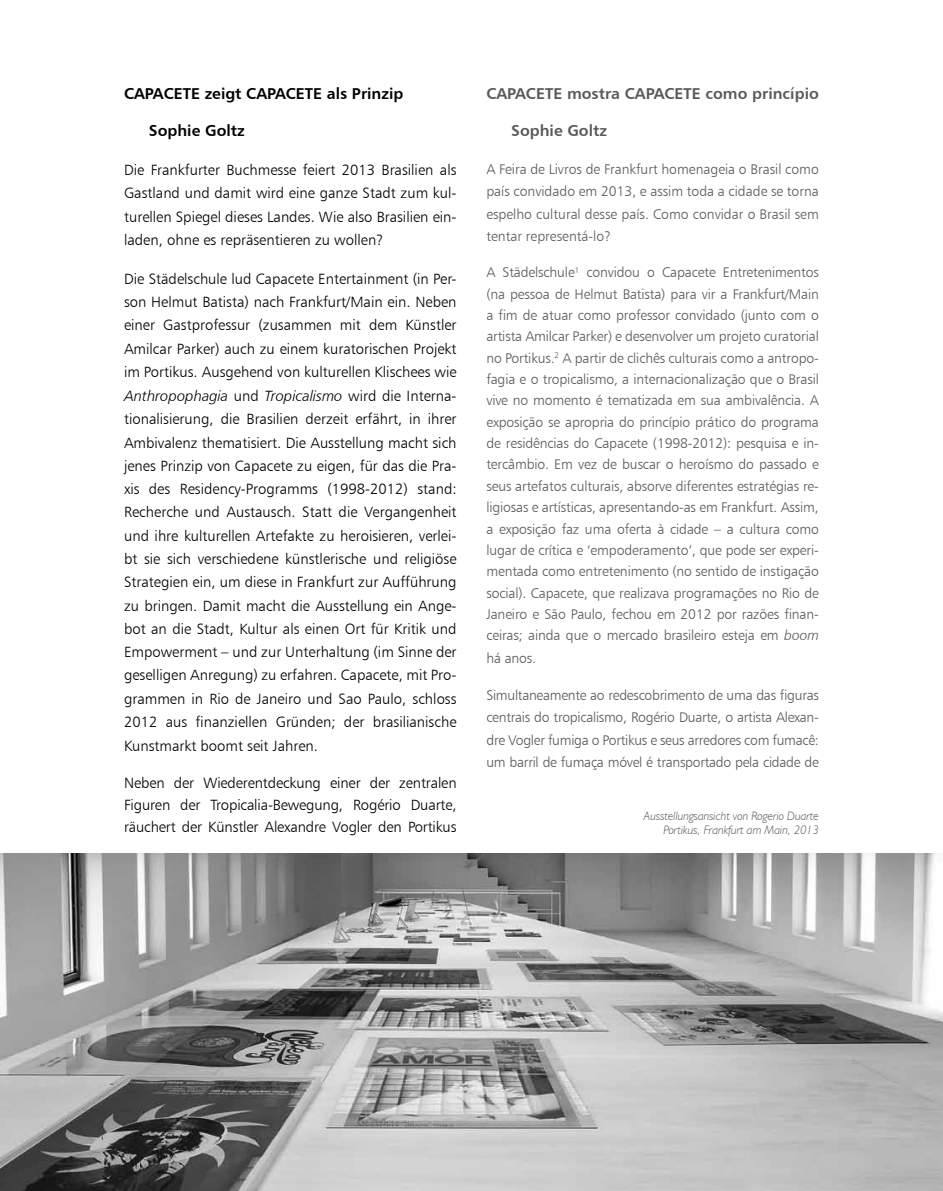
<style>
.page{position:relative;width:943px;height:1191px;background:#fff}
.page>*{position:absolute;margin:0;border:0;box-sizing:border-box;transform-origin:0 0}
.t1{font:15.75px "Humanist 777 BT Bold B";color:#58595b}
.t2{font:15.75px "Humanist 777 BT Bold B";color:#000}
.t3{font:14.88px/23.3px "Humanist 777 BT Light B";color:#000;text-align:justify}
.t4{font:14.88px "Humanist 777 BT Light Italic B";color:#000}
.t5{font:14px/21.3px "Humanist 777 BT Light B";letter-spacing:-.01em;color:#58595b;text-align:justify}
.t6{font:italic 300 12.25px/14px "Humanist 521 BT";color:#58595b;text-align:right}
.s1{font-family:"Humanist 777 BT Light B"}
.s2{font-family:"Humanist 777 BT Light Italic B"}
</style>
<div class="page">
<img style="left:0;top:853px;width:943px;height:338px">
<p class="t2" style="left:124px;top:83px;width:281px">CAPACETE zeigt CAPACETE als Prinzip</p>
<p class="t2" style="left:149px;top:121px;width:97px">Sophie Goltz</p>
<p class="t3" style="left:124px;top:158px;width:334px">Die Frankfurter Buchmesse feiert 2013 Brasilien als Gastland und damit wird eine ganze Stadt zum kul&shy;turellen Spiegel dieses Landes. Wie also Brasilien ein&shy;laden, ohne es repräsentieren zu wollen?</p>
<p class="t3" style="left:124px;top:266px;width:334px">Die Städelschule lud Capacete Entertainment (in Per&shy;son Helmut Batista) nach Frankfurt/Main ein. Neben einer Gastprofessur (zusammen mit dem Künstler Amilcar Parker) auch zu einem kuratorischen Projekt im Portikus. Ausgehend von kulturellen Klischees wie</p>
<p class="t4" style="left:124px;top:386px;width:334px">Anthropophagia <span class="s1">und</span> Tropicalismo <span class="s1">wird die Interna-</span></p>
<p class="t3" style="left:124px;top:407px;width:334px">tionalisierung, die Brasilien derzeit erfährt, in ihrer Ambivalenz thematisiert. Die Ausstellung macht sich jenes Prinzip von Capacete zu eigen, für das die Pra&shy;xis des Residency-Programms (1998-2012) stand:<br>Recherche und Austausch. Statt die Vergangenheit und ihre kulturellen Artefakte zu heroisieren, verlei&shy;bt sie sich verschiedene künstlerische und religiöse Strategien ein, um diese in Frankfurt zur Aufführung zu bringen. Damit macht die Ausstellung ein Ange&shy;bot an die Stadt, Kultur als einen Ort für Kritik und Empowerment – und zur Unterhaltung (im Sinne der geselligen Anregung) zu erfahren. Capacete, mit Pro&shy;grammen in Rio de Janeiro und Sao Paulo, schloss 2012 aus finanziellen Gründen; der brasilianische Kunstmarkt boomt seit Jahren.</p>
<p class="t3" style="left:124px;top:771px;width:334px;line-height:22.4px">Neben der Wiederentdeckung einer der zentralen Figuren der Tropicalia-Bewegung, Rogério Duarte, räuchert der Künstler Alexandre Vogler den Portikus</p>
<p class="t1" style="left:486px;top:83px;width:334px">CAPACETE mostra CAPACETE como princípio</p>
<p class="t1" style="left:511px;top:121px;width:97px">Sophie Goltz</p>
<p class="t5" style="left:486px;top:157px;width:334px;line-height:22.4px">A Feira de Livros de Frankfurt homenageia o Brasil como país convidado em 2013, e assim toda a cidade se torna espelho cultural desse país. Como convidar o Brasil sem tentar representá-lo?</p>
<p class="t5" style="left:486px;top:261px;width:334px">A Städelschule<sup>1</sup> convidou o Capacete Entretenimentos (na pessoa de Helmut Batista) para vir a Frankfurt/Main a fim de atuar como professor convidado (junto com o artista Amilcar Parker) e desenvolver um projeto curatorial no Portikus.<sup>2</sup> A partir de clichês culturais como a antropo&shy;fagia e o tropicalismo, a internacionalização que o Brasil vive no momento é tematizada em sua ambivalência. A exposição se apropria do princípio prático do programa de residências do Capacete (1998-2012): pesquisa e in&shy;tercâmbio. Em vez de buscar o heroísmo do passado e seus artefatos culturais, absorve diferentes estratégias re&shy;ligiosas e artísticas, apresentando-as em Frankfurt. Assim, a exposição faz uma oferta à cidade – a cultura como lugar de crítica e ‘empoderamento’, que pode ser experi&shy;mentada como entretenimento (no sentido de instigação social). Capacete, que realizava programações no Rio de Janeiro e São Paulo, fechou em 2012 por razões finan&shy;ceiras; ainda que o mercado brasileiro esteja em <span class="s2">boom </span>há anos.</p>
<p class="t5" style="left:486px;top:683px;width:334px;line-height:22.4px">Simultaneamente ao redescobrimento de uma das figuras centrais do tropicalismo, Rogério Duarte, o artista Alexan&shy;dre Vogler fumiga o Portikus e seus arredores com fumacê: um barril de fumaça móvel é transportado pela cidade de</p>
<p class="t6" style="left:644px;top:808px;width:176px">Ausstellungsansicht von Rogerio Duarte<br>Portikus, Frankfurt am Main, 2013</p>
</div>
